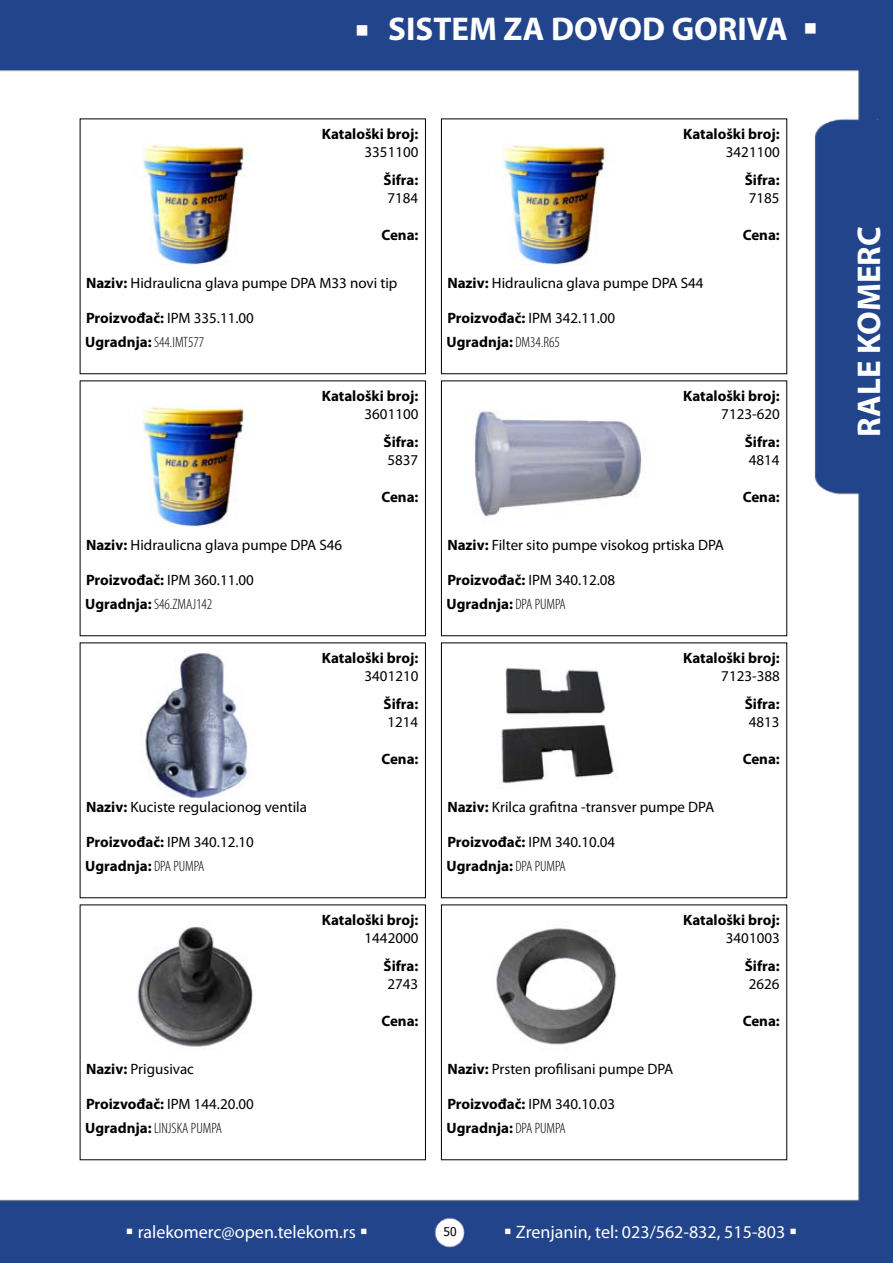
<style>
.page{position:relative;width:893px;height:1263px;background:#fff}
.page>*{position:absolute;margin:0;border:0;box-sizing:border-box;transform-origin:0 0}
.t1{font:700 33px "Myriad Pro";color:#fff}
.t2{font:18px "Myriad Pro";color:#fff}
.t3{font:18px "Wingdings";color:#fff}
.t4{font:700 15px/24px "Myriad Pro";color:#000}
.t5{font:15px "Myriad Pro";color:#000}
.t6{font:12px "Tahoma";color:#000}
.s1{font-weight:700}
.s2{font-weight:400}
.s3{font-weight:300;font-stretch:condensed}
</style>
<div class="page">
<img style="left:0;top:0;width:893px;height:1263px">
<img style="left:133px;top:127px;width:126px;height:148px">
<img style="left:495px;top:127px;width:125px;height:148px">
<img style="left:133px;top:389px;width:126px;height:148px">
<img style="left:448px;top:393px;width:219px;height:140px">
<img style="left:140px;top:651px;width:112px;height:148px">
<img style="left:480px;top:651px;width:155px;height:148px">
<img style="left:127px;top:913px;width:138px;height:148px">
<img style="left:478px;top:913px;width:159px;height:148px">
<h1 class="t1" style="left:388px;top:8px;width:401px">SISTEM ZA DOVOD GORIVA</h1>
<p class="t3" style="left:355px;top:21px;width:15px">■</p>
<p class="t3" style="left:804px;top:19px;width:15px">■</p>
<p class="t4" style="left:322px;top:121px;width:98px">Kataloški broj:</p>
<p class="t5" style="left:365px;top:142px;width:55px">3351100</p>
<p class="t4" style="left:683px;top:121px;width:98px">Kataloški broj:</p>
<p class="t5" style="left:726px;top:142px;width:55px">3421100</p>
<p class="t4" style="left:384px;top:167px;width:36px">Šifra:</p>
<p class="t5" style="left:387px;top:188px;width:32px">7184</p>
<p class="t4" style="left:745px;top:167px;width:36px">Šifra:</p>
<p class="t5" style="left:749px;top:188px;width:32px">7185</p>
<p class="t4" style="left:381px;top:223px;width:39px">Cena:</p>
<p class="t4" style="left:743px;top:223px;width:39px">Cena:</p>
<p class="t5" style="left:86px;top:274px;width:313px"><span class="s1">Naziv:</span> Hidraulicna glava pumpe DPA M33 novi tip</p>
<p class="t4" style="left:85px;top:305px;width:170px">Proizvođač: <span class="s2">IPM 335.11.00<br></span>Ugradnja: <span class="s3">S44.IMT577</span></p>
<p class="t5" style="left:447px;top:274px;width:258px"><span class="s1">Naziv:</span> Hidraulicna glava pumpe DPA S44</p>
<p class="t4" style="left:447px;top:305px;width:170px">Proizvođač: <span class="s2">IPM 342.11.00<br></span>Ugradnja: <span class="s3">DM34.R65</span></p>
<p class="t4" style="left:322px;top:383px;width:98px">Kataloški broj:</p>
<p class="t5" style="left:365px;top:404px;width:55px">3601100</p>
<p class="t4" style="left:683px;top:383px;width:98px">Kataloški broj:</p>
<p class="t5" style="left:721px;top:404px;width:60px">7123-620</p>
<p class="t4" style="left:384px;top:429px;width:36px">Šifra:</p>
<p class="t5" style="left:387px;top:450px;width:32px">5837</p>
<p class="t4" style="left:745px;top:429px;width:36px">Šifra:</p>
<p class="t5" style="left:749px;top:450px;width:32px">4814</p>
<p class="t4" style="left:381px;top:485px;width:39px">Cena:</p>
<p class="t4" style="left:743px;top:485px;width:39px">Cena:</p>
<p class="t5" style="left:86px;top:536px;width:258px"><span class="s1">Naziv:</span> Hidraulicna glava pumpe DPA S46</p>
<p class="t4" style="left:85px;top:567px;width:170px">Proizvođač: <span class="s2">IPM 360.11.00<br></span>Ugradnja: <span class="s3">S46.ZMAJ142</span></p>
<p class="t5" style="left:447px;top:536px;width:278px"><span class="s1">Naziv:</span> Filter sito pumpe visokog prtiska DPA</p>
<p class="t4" style="left:447px;top:567px;width:170px">Proizvođač: <span class="s2">IPM 340.12.08<br></span>Ugradnja: <span class="s3">DPA PUMPA</span></p>
<p class="t4" style="left:322px;top:645px;width:98px">Kataloški broj:</p>
<p class="t5" style="left:365px;top:666px;width:55px">3401210</p>
<p class="t4" style="left:683px;top:645px;width:98px">Kataloški broj:</p>
<p class="t5" style="left:721px;top:666px;width:60px">7123-388</p>
<p class="t4" style="left:384px;top:691px;width:36px">Šifra:</p>
<p class="t5" style="left:387px;top:712px;width:32px">1214</p>
<p class="t4" style="left:745px;top:691px;width:36px">Šifra:</p>
<p class="t5" style="left:749px;top:712px;width:32px">4813</p>
<p class="t4" style="left:381px;top:747px;width:39px">Cena:</p>
<p class="t4" style="left:743px;top:747px;width:39px">Cena:</p>
<p class="t5" style="left:86px;top:798px;width:222px"><span class="s1">Naziv:</span> Kuciste regulacionog ventila</p>
<p class="t4" style="left:85px;top:829px;width:170px">Proizvođač: <span class="s2">IPM 340.12.10<br></span>Ugradnja: <span class="s3">DPA PUMPA</span></p>
<p class="t5" style="left:447px;top:798px;width:268px"><span class="s1">Naziv:</span> Krilca grafitna -transver pumpe DPA</p>
<p class="t4" style="left:447px;top:829px;width:170px">Proizvođač: <span class="s2">IPM 340.10.04<br></span>Ugradnja: <span class="s3">DPA PUMPA</span></p>
<p class="t4" style="left:322px;top:907px;width:98px">Kataloški broj:</p>
<p class="t5" style="left:365px;top:928px;width:55px">1442000</p>
<p class="t4" style="left:683px;top:907px;width:98px">Kataloški broj:</p>
<p class="t5" style="left:726px;top:928px;width:55px">3401003</p>
<p class="t4" style="left:384px;top:953px;width:36px">Šifra:</p>
<p class="t5" style="left:387px;top:974px;width:32px">2743</p>
<p class="t4" style="left:745px;top:953px;width:36px">Šifra:</p>
<p class="t5" style="left:749px;top:974px;width:32px">2626</p>
<p class="t4" style="left:381px;top:1009px;width:39px">Cena:</p>
<p class="t4" style="left:743px;top:1009px;width:39px">Cena:</p>
<p class="t5" style="left:86px;top:1060px;width:109px"><span class="s1">Naziv:</span> Prigusivac</p>
<p class="t4" style="left:85px;top:1091px;width:170px">Proizvođač: <span class="s2">IPM 144.20.00<br></span>Ugradnja: <span class="s3">LINJSKA PUMPA</span></p>
<p class="t5" style="left:447px;top:1060px;width:228px"><span class="s1">Naziv:</span> Prsten profilisani pumpe DPA</p>
<p class="t4" style="left:447px;top:1091px;width:170px">Proizvođač: <span class="s2">IPM 340.10.03<br></span>Ugradnja: <span class="s3">DPA PUMPA</span></p>
<p class="t2" style="left:126px;top:1221px;width:244px">▪ ralekomerc@open.telekom.rs ▪</p>
<p class="t2" style="left:504px;top:1221px;width:295px">▪ Zrenjanin, tel: 023/562-832, 515-803 ▪</p>
<p class="t6" style="left:444px;top:1224px;width:15px">50</p>
<h1 class="t1" style="left:848px;top:437px;width:212px;rotate:-90deg">RALE KOMERC</h1>
</div>
